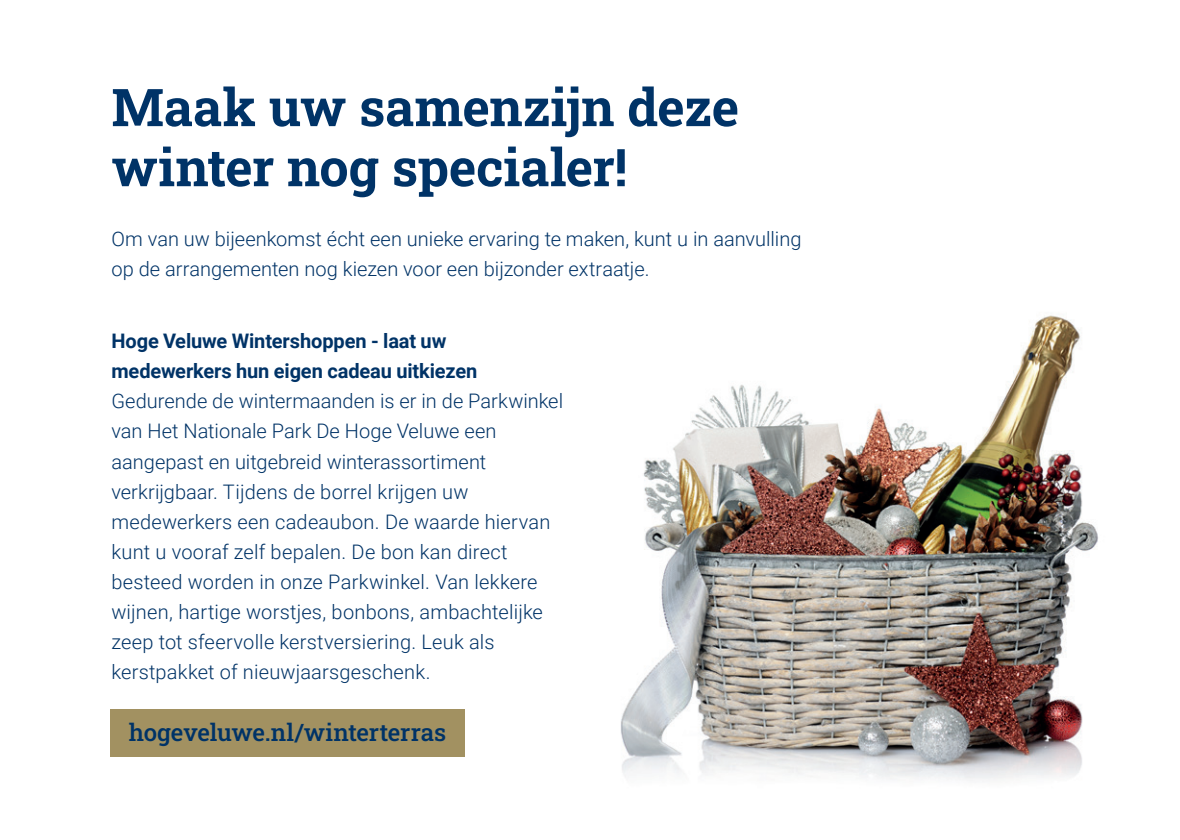
<style>
.page{position:relative;width:1180px;height:840px;background:#fff}
.page>*{position:absolute;margin:0;border:0;box-sizing:border-box;transform-origin:0 0}
.t1{font:700 52px/60px "Roboto Slab";letter-spacing:-.005em;color:#003367}
.t2{font:500 24px "Roboto Slab";letter-spacing:-.01em;color:#003367}
.t3{font:300 20px/30px "Roboto";letter-spacing:.005em;color:#003367}
.t4{font:700 20px/30px "Roboto";letter-spacing:-.005em;color:#003367}
</style>
<div class="page">
<img style="left:620px;top:315px;width:478px;height:466px">
<div style="left:110px;top:709px;width:354px;height:47px;background:#a29161"></div>
<h1 class="t1" style="left:111px;top:76px;width:629px">Maak uw samenzijn deze winter nog specialer!</h1>
<p class="t3" style="left:111px;top:223px;width:691px">Om van uw bijeenkomst écht een unieke ervaring te maken, kunt u in aanvulling op de arrangementen nog kiezen voor een bijzonder extraatje.</p>
<p class="t4" style="left:111px;top:325px;width:367px">Hoge Veluwe Wintershoppen - laat uw medewerkers hun eigen cadeau uitkiezen</p>
<p class="t3" style="left:111px;top:385px;width:453px">Gedurende de wintermaanden is er in de Parkwinkel van Het Nationale Park De Hoge Veluwe een aangepast en uitgebreid winterassortiment verkrijgbaar. Tijdens de borrel krijgen uw medewerkers een cadeaubon. De waarde hiervan kunt u vooraf zelf bepalen. De bon kan direct besteed worden in onze Parkwinkel. Van lekkere wijnen, hartige worstjes, bonbons, ambachtelijke zeep tot sfeervolle kerstversiering. Leuk als kerstpakket of nieuwjaarsgeschenk.</p>
<p class="t2" style="left:129px;top:715px;width:319px">hogeveluwe.nl/winterterras</p>
</div>
